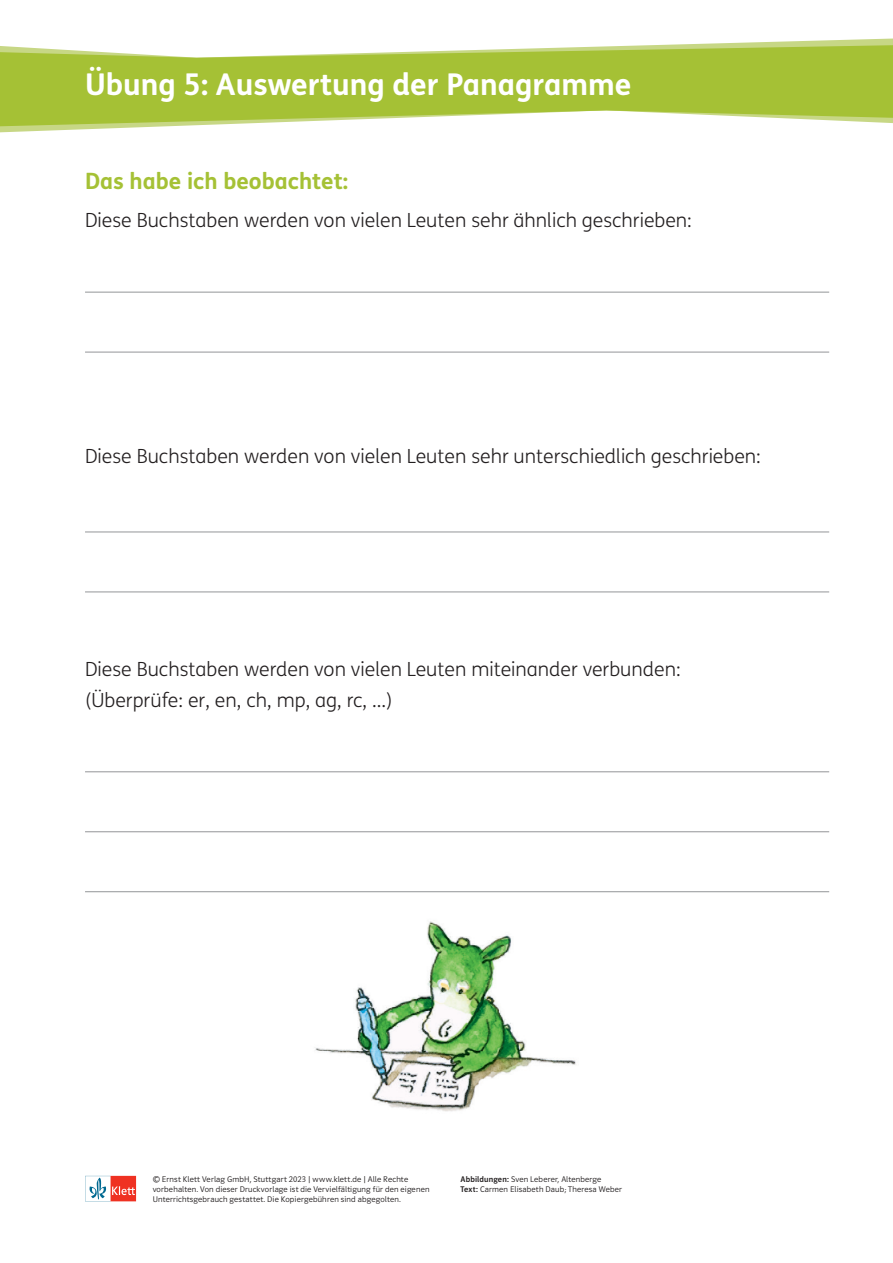
<style>
.page{position:relative;width:893px;height:1263px;background:#fff}
.page>*{position:absolute;margin:0;border:0;box-sizing:border-box;transform-origin:0 0}
.t1{font:700 30px "FS Klett GSV";color:#fff}
.t2{font:700 22.5px "FS Klett GSV";color:#a5c135}
.t3{font:300 19.5px/31.5px "FS Klett GSV";color:#231f20}
.t4{font:300 8.25px/9.9px "Polo CEF";letter-spacing:.02em;color:#231f20}
.s1{font-weight:500}
</style>
<div class="page">
<img style="left:315px;top:921px;width:261px;height:191px">
<svg style="left:0;top:38px;width:893px;height:95px"></svg>
<svg style="left:0;top:45px;width:893px;height:82px;background:#b4cb58"></svg>
<svg style="left:85px;top:1176px;width:51px;height:25px"></svg>
<hr style="left:85px;top:352px;width:744px;height:1px;background:#939598">
<hr style="left:85px;top:532px;width:744px;height:1px;background:#939598">
<hr style="left:85px;top:591px;width:744px;height:1px;background:#939598">
<hr style="left:85px;top:771px;width:744px;height:1px;background:#939598">
<hr style="left:85px;top:831px;width:744px;height:1px;background:#939598">
<hr style="left:85px;top:891px;width:744px;height:1px;background:#939598">
<hr style="left:85px;top:292px;width:744px;height:1px;background:#939598">
<h1 class="t1" style="left:85px;top:61px;width:548px">Übung 5: Auswertung der Panagramme</h1>
<h2 class="t2" style="left:85px;top:164px;width:265px">Das habe ich beobachtet:</h2>
<h3 class="t3" style="left:85px;top:204px;width:608px">Diese Buchstaben werden von vielen Leuten sehr ähnlich geschrieben:</h3>
<h3 class="t3" style="left:85px;top:440px;width:677px">Diese Buchstaben werden von vielen Leuten sehr unterschiedlich geschrieben:</h3>
<h3 class="t3" style="left:85px;top:653px;width:597px">Diese Buchstaben werden von vielen Leuten miteinander verbunden: (Überprüfe: er, en, ch, mp, ag, rc, ...)</h3>
<p class="t4" style="left:153px;top:1174px;width:278px">© Ernst Klett Verlag GmbH, Stuttgart 2023 | www.klett.de | Alle Rechte vorbehalten. Von dieser Druckvorlage ist die Vervielfältigung für den eigenen<br>Unterrichtsgebrauch gestattet. Die Kopiergebühren sind abgegolten.</p>
<p class="t4" style="left:460px;top:1174px;width:163px"><span class="s1">Abbildungen:</span> Sven Leberer, Altenberge<br><span class="s1">Text:</span> Carmen Elisabeth Daub; Theresa Weber</p>
</div>
